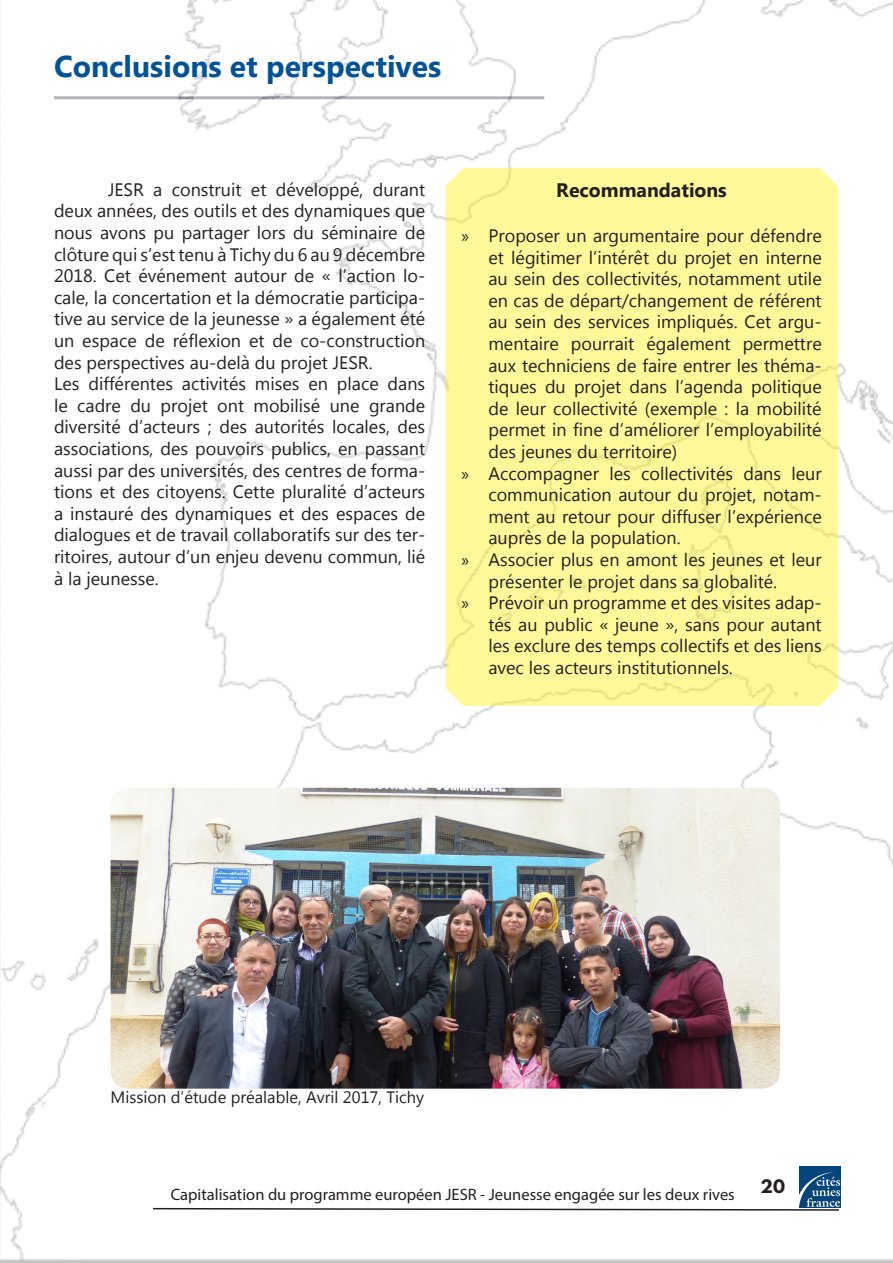
<style>
.page{position:relative;width:893px;height:1263px;background:#fff}
.page>*{position:absolute;margin:0;border:0;box-sizing:border-box;transform-origin:0 0}
.Conclusions_et_persp{font:700 30px "Microsoft New Tai Lue";color:#015396}
.para_résultats{font:700 19.5px "Microsoft New Tai Lue";color:#231f20}
.para_résultats-2{font:18px/21.6px "Microsoft New Tai Lue";color:#231f20;text-align:justify}
.t1{font:16.5px "Myriad Pro";color:#231f20}
.t2{font:16.5px "Microsoft New Tai Lue";color:#231f20}
.t3{font:700 16.5px "League Spartan";color:#231f20}
.s1{font-family:"Myriad Pro"}
</style>
<div class="page">
<img style="left:0;top:0;width:893px;height:1263px">
<svg style="left:152px;top:1207px;width:688px;height:4px"></svg>
<img style="left:799px;top:1166px;width:42px;height:42px">
<hr style="left:54px;top:96px;width:490px;height:3px;background:#656070">
<div style="left:445px;top:168px;width:393px;height:538px;background:#fff99a"></div>
<img style="left:111px;top:788px;width:669px;height:301px">
<p class="Conclusions_et_persp" style="left:54px;top:49px;width:389px">Conclusions et perspectives</p>
<p class="para_résultats-2" style="left:54px;top:180px;width:373px;text-indent:54px">JESR a construit et développé, durant deux années, des outils et des dynamiques que nous avons pu partager lors du séminaire de clôture qui s’est tenu à Tichy du 6 au 9 décembre 2018. Cet événement autour de « l’action lo&shy;cale, la concertation et la démocratie participa&shy;tive au service de la jeunesse » a également été un espace de réflexion et de co-construction des perspectives au-delà du projet JESR.</p>
<p class="para_résultats-2" style="left:54px;top:375px;width:373px">Les différentes activités mises en place dans le cadre du projet ont mobilisé une grande diversité d’acteurs ; des autorités locales, des associations, des pouvoirs publics, en passant aussi par des universités, des centres de forma&shy;tions et des citoyens. Cette pluralité d’acteurs a instauré des dynamiques et des espaces de dialogues et de travail collaboratifs sur des ter&shy;ritoires, autour d’un enjeu devenu commun, lié à la jeunesse.</p>
<p class="para_résultats" style="left:556px;top:179px;width:172px">Recommandations</p>
<p class="para_résultats-2" style="left:488px;top:226px;width:335px;text-indent:-27px"><span class="s1">»</span> Proposer un argumentaire pour défendre et légitimer l’intérêt du projet en interne au sein des collectivités, notamment utile en cas de départ/changement de référent au sein des services impliqués. Cet argu&shy;mentaire pourrait également permettre aux techniciens de faire entrer les théma&shy;tiques du projet dans l’agenda politique de leur collectivité (exemple : la mobilité permet in fine d’améliorer l’employabilité des jeunes du territoire)</p>
<p class="para_résultats-2" style="left:488px;top:464px;width:335px;text-indent:-27px"><span class="s1">»</span> Accompagner les collectivités dans leur communication autour du projet, notam&shy;ment au retour pour diffuser l’expérience auprès de la population.</p>
<p class="para_résultats-2" style="left:488px;top:550px;width:335px;text-indent:-27px"><span class="s1">»</span> Associer plus en amont les jeunes et leur présenter le projet dans sa globalité.</p>
<p class="para_résultats-2" style="left:488px;top:593px;width:335px;text-indent:-27px"><span class="s1">»</span> Prévoir un programme et des visites adap&shy;tés au public « jeune », sans pour autant les exclure des temps collectifs et des liens avec les acteurs institutionnels.</p>
<p class="t2" style="left:111px;top:1087px;width:315px">Mission d’étude préalable, Avril 2017, Tichy</p>
<p class="t1" style="left:171px;top:1184px;width:566px">Capitalisation du programme européen JESR - Jeunesse engagée sur les deux rives</p>
<p class="t3" style="left:761px;top:1173px;width:26px">20</p>
</div>
